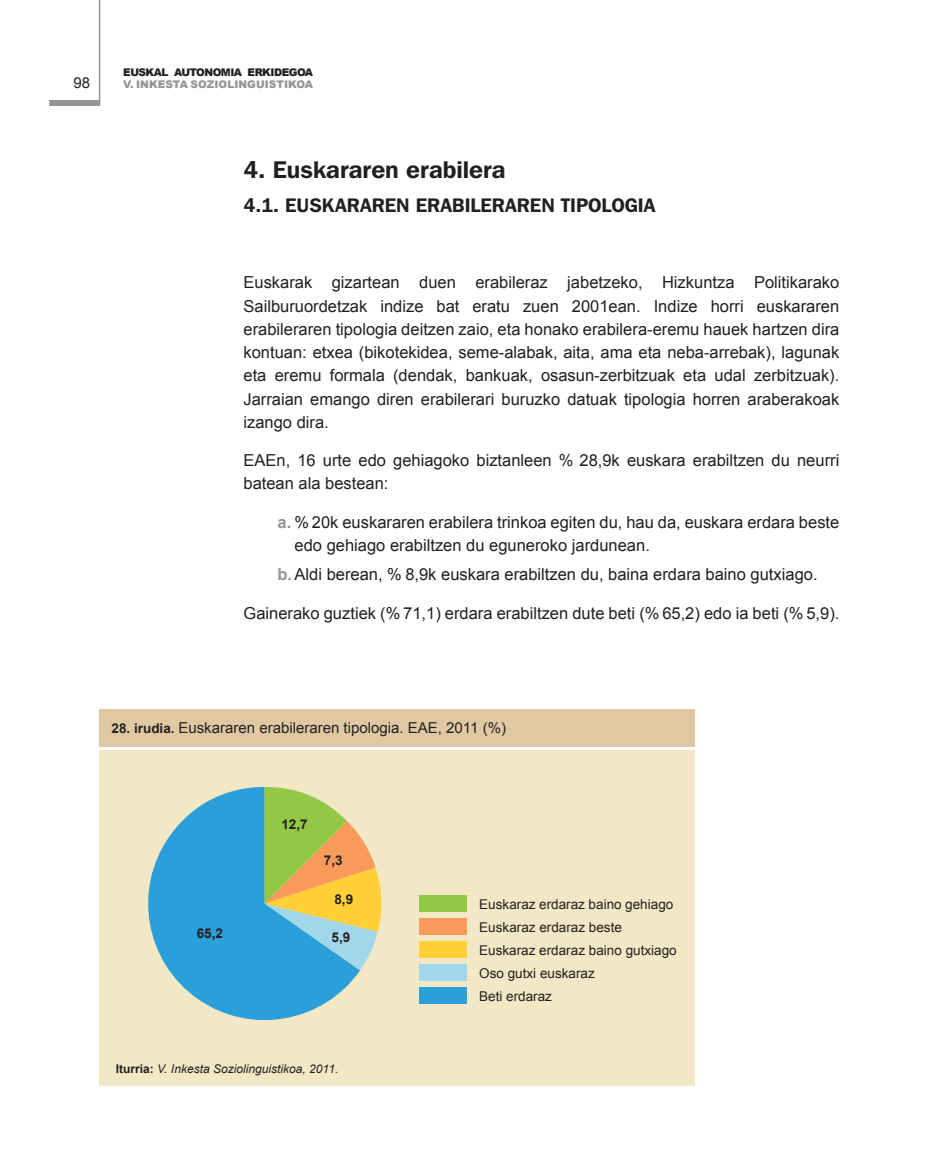
<style>
.page{position:relative;width:937px;height:1149px;background:#fff}
.page>*{position:absolute;margin:0;border:0;box-sizing:border-box;transform-origin:0 0}
.t1{font:600 24px "Franklin Gothic IT Cby BT";color:#231f20}
.t2{font:600 19.5px "Franklin Gothic IT Cby BT";color:#231f20}
.t3{font:16.5px/23.2px "Arial";color:#231f20}
.t4{font:15px "Arial";color:#231f20}
.t5{font:13.5px/23.1px "Arial";color:#231f20}
.t6{font:700 13.5px "Arial";color:#231f20}
.t7{font:italic 12px "Arial";color:#231f20}
.t8{font:900 10.5px "Arial";color:#939598}
.t9{font:900 10.5px "Arial";letter-spacing:-.05em;color:#231f20}
.s1{font-weight:700;color:#939598}
.s2{font-weight:700;font-size:13.5px}
.s3{font-weight:700;font-style:normal}
</style>
<div class="page">
<hr style="left:99px;top:0;width:1px;height:103px;background:#939598">
<div style="left:49px;top:100px;width:51px;height:6px;background:#939598"></div>
<div style="left:99px;top:750px;width:595px;height:335px;background:#f2e8c6"></div>
<svg style="left:148px;top:786px;width:212px;height:235px;fill:#2a9fd9"></svg>
<svg style="left:264px;top:786px;width:118px;height:184px"></svg>
<div style="left:99px;top:709px;width:595px;height:37px;background:#e0c9a2"></div>
<div style="left:418px;top:895px;width:48px;height:16px;background:#92c846"></div>
<div style="left:418px;top:918px;width:48px;height:16px;background:#f89a59"></div>
<div style="left:418px;top:941px;width:48px;height:16px;background:#ffd137"></div>
<div style="left:418px;top:964px;width:48px;height:16px;background:#a2d6ea"></div>
<div style="left:418px;top:987px;width:48px;height:16px;background:#2a9fd9"></div>
<p class="t4" style="left:73px;top:73px;width:18px">98</p>
<p class="t9" style="left:123px;top:64px;width:191px">EUSKAL AUTONOMIA ERKIDEGOA</p>
<p class="t8" style="left:123px;top:77px;width:191px">V. INKESTA SOZIOLINGUISTIKOA</p>
<h1 class="t1" style="left:243px;top:154px;width:263px">4. EUSKARAREN ERABILERA</h1>
<p class="t2" style="left:243px;top:193px;width:413px">4.1. EUSKARAREN ERABILERAREN TIPOLOGIA</p>
<p class="t3" style="left:243px;top:271px;width:597px;text-align:justify">Euskarak gizartean duen erabileraz jabetzeko, Hizkuntza Politikarako Sailburuordetzak indize bat eratu zuen 2001ean. Indize horri euskararen erabileraren tipologia deitzen zaio, eta honako erabilera-eremu hauek hartzen dira kontuan: etxea (bikotekidea, seme-alabak, aita, ama eta neba-arrebak), lagunak eta eremu formala (dendak, bankuak, osasun-zerbitzuak eta udal zerbitzuak).<br>Jarraian emango diren erabilerari buruzko datuak tipologia horren araberakoak izango dira.</p>
<p class="t3" style="left:243px;top:449px;width:597px">EAEn, 16 urte edo gehiagoko biztanleen % 28,9k euskara erabiltzen du neurri batean ala bestean:</p>
<p class="t3" style="left:294px;top:510px;width:546px;text-indent:-17px"><span class="s1">a.</span> % 20k euskararen erabilera trinkoa egiten du, hau da, euskara erdara beste edo gehiago erabiltzen du eguneroko jardunean.</p>
<p class="t3" style="left:277px;top:563px;width:541px"><span class="s1">b.</span>Aldi berean, % 8,9k euskara erabiltzen du, baina erdara baino gutxiago.</p>
<p class="t3" style="left:243px;top:601px;width:597px">Gainerako guztiek (% 71,1) erdara erabiltzen dute beti (% 65,2) edo ia beti (% 5,9).</p>
<p class="t4" style="left:111px;top:718px;width:396px"><span class="s2">28. irudia.</span> Euskararen erabileraren tipologia. EAE, 2011 (%)</p>
<p class="t6" style="left:196px;top:924px;width:28px">65,2</p>
<p class="t6" style="left:281px;top:815px;width:28px">12,7</p>
<p class="t6" style="left:324px;top:851px;width:20px">7,3</p>
<p class="t6" style="left:334px;top:889px;width:20px">8,9</p>
<p class="t6" style="left:331px;top:928px;width:20px">5,9</p>
<p class="t7" style="left:116px;top:1061px;width:224px"><span class="s3">Iturria:</span> V. Inkesta Soziolinguistikoa, 2011.</p>
<p class="t5" style="left:479px;top:892px;width:199px">Euskaraz erdaraz baino gehiago<br>Euskaraz erdaraz beste<br>Euskaraz erdaraz baino gutxiago<br>Oso gutxi euskaraz<br>Beti erdaraz</p>
</div>
